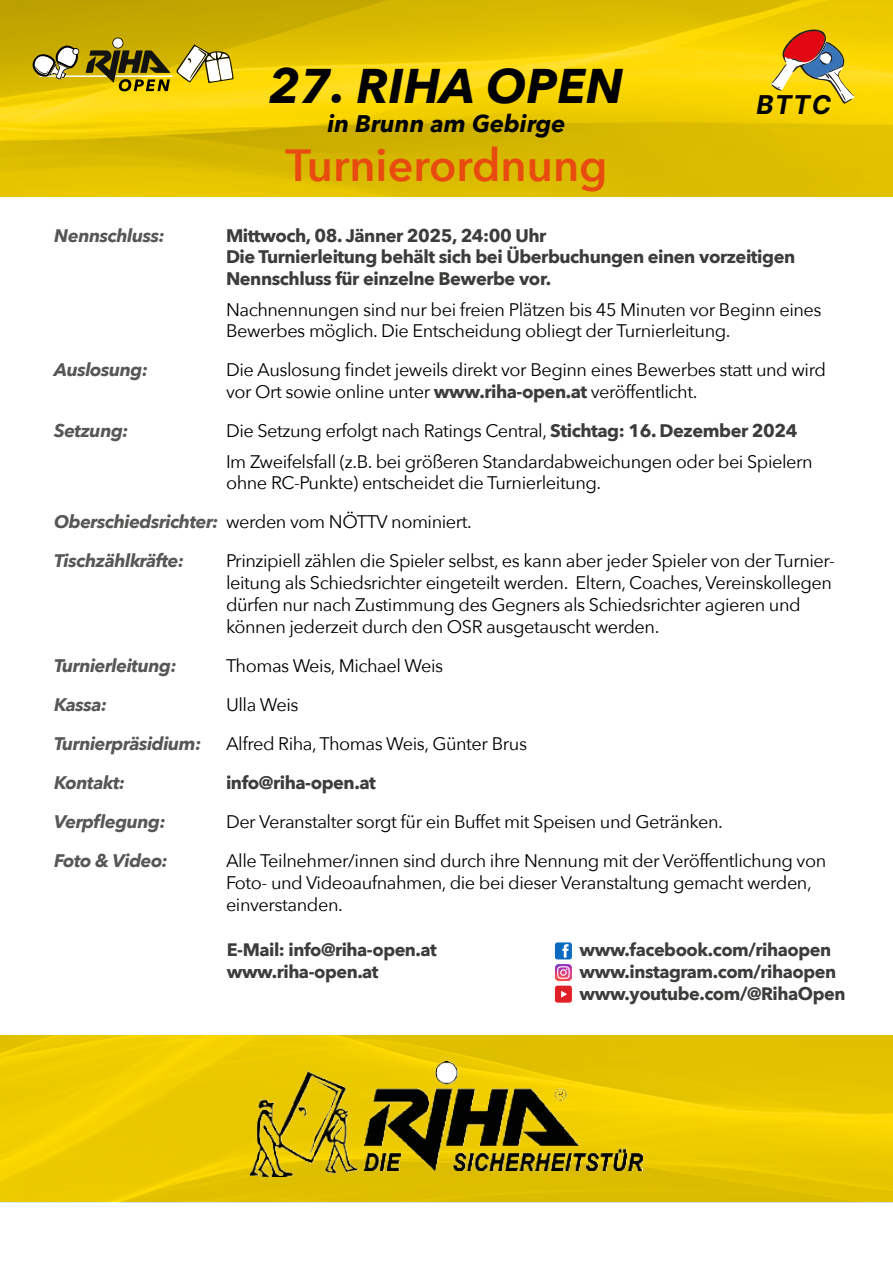
<style>
.page{position:relative;width:893px;height:1263px;background:#fff}
.page>*{position:absolute;margin:0;border:0;box-sizing:border-box;transform-origin:0 0}
.t1{font:italic 700 48.6px "Avenir Next";color:#000}
.t2{font:600 45px "Avenir Next";color:#e84b0f}
.t3{font:25.8px "Inter";color:#000}
.t4{font:italic 700 24px "Avenir Next";color:#000}
.t5{font:18.15px/21.8px "Avenir Next";letter-spacing:-.025em;color:#000}
.t6{font:700 18.15px/21.8px "Avenir Next";letter-spacing:-.025em;color:#3c3c3b}
.t7{font:italic 700 18.15px "Avenir Next";letter-spacing:-.025em;color:#575756}
.t8{font:700 18px/21.6px "Avenir Next";letter-spacing:-.025em;color:#3c3c3b}
.s1{font-weight:700;color:#3c3c3b}
.s2{font-weight:700;font-style:italic;color:#575756}
</style>
<div class="page">
<img style="left:0;top:0;width:893px;height:196px">
<div style="left:112px;top:38px;width:11px;height:11px;background:#29271c;border-radius:50%"></div>
<svg style="left:113px;top:38px;width:10px;height:10px"></svg>
<svg style="left:33px;top:44px;width:201px;height:47px"></svg>
<svg style="left:771px;top:29px;width:83px;height:75px"></svg>
<img style="left:0;top:1035px;width:893px;height:167px">
<img style="left:365px;top:1062px;width:277px;height:109px">
<img style="left:250px;top:1071px;width:106px;height:105px">
<svg style="left:555px;top:942px;width:17px;height:17px"></svg>
<img style="left:555px;top:964px;width:17px;height:17px">
<svg style="left:557px;top:966px;width:13px;height:13px"></svg>
<svg style="left:555px;top:986px;width:17px;height:17px"></svg>
<h1 class="t1" style="left:269px;top:44px;width:357px">27. RIHA OPEN</h1>
<h3 class="t4" style="left:327px;top:102px;width:240px">in Brunn am Gebirge</h3>
<h2 class="t2" style="left:285px;top:126px;width:324px">Turnierordnung</h2>
<h3 class="t3" style="left:756px;top:85px;width:77px">BTTC</h3>
<p class="t7" style="left:54px;top:220px;width:112px">Nennschluss:</p>
<p class="t6" style="left:226px;top:224px;width:571px">Mittwoch, 08. Jänner 2025, 24:00 Uhr<br>Die Turnierleitung behält sich bei Überbuchungen einen vorzeitigen<br>Nennschluss für einzelne Bewerbe vor.</p>
<p class="t5" style="left:226px;top:298px;width:597px">Nachnennungen sind nur bei freien Plätzen bis 45 Minuten vor Beginn eines<br>Bewerbes möglich. Die Entscheidung obliegt der Turnierleitung.</p>
<p class="t7" style="left:54px;top:354px;width:95px">Auslosung:</p>
<p class="t5" style="left:226px;top:358px;width:601px">Die Auslosung findet jeweils direkt vor Beginn eines Bewerbes statt und wird vor Ort sowie online unter <span class="s1">www.riha-open.at</span> veröffentlicht.</p>
<p class="t7" style="left:54px;top:415px;width:76px">Setzung:</p>
<p class="t5" style="left:226px;top:415px;width:588px;line-height:30.5px">Die Setzung erfolgt nach Ratings Central, <span class="s1">Stichtag: 16. Dezember 2024<br></span>Im Zweifelsfall (z.B. bei größeren Standardabweichungen oder bei Spielern</p>
<p class="t5" style="left:54px;top:463px;width:548px;line-height:39px;text-indent:172px">ohne RC-Punkte) entscheidet die Turnierleitung.<br><span class="s2">Oberschiedsrichter:</span> werden vom NÖTTV nominiert.<br><span class="s2">Tischzählkräfte:</span></p>
<p class="t5" style="left:226px;top:549px;width:610px">Prinzipiell zählen die Spieler selbst, es kann aber jeder Spieler von der Turnier&shy;leitung als Schiedsrichter eingeteilt werden. Eltern, Coaches, Vereinskollegen dürfen nur nach Zustimmung des Gegners als Schiedsrichter agieren und können jederzeit durch den OSR ausgetauscht werden.</p>
<p class="t7" style="left:54px;top:650px;width:124px">Turnierleitung:</p>
<p class="t5" style="left:226px;top:654px;width:219px">Thomas Weis, Michael Weis</p>
<p class="t7" style="left:54px;top:689px;width:55px">Kassa:</p>
<p class="t5" style="left:226px;top:693px;width:74px">Ulla Weis</p>
<p class="t7" style="left:54px;top:728px;width:149px">Turnierpräsidium:</p>
<p class="t5" style="left:226px;top:732px;width:303px">Alfred Riha, Thomas Weis, Günter Brus</p>
<p class="t7" style="left:54px;top:767px;width:72px">Kontakt:</p>
<p class="t6" style="left:226px;top:771px;width:151px">info@riha-open.at</p>
<p class="t7" style="left:54px;top:806px;width:113px">Verpflegung:</p>
<p class="t5" style="left:226px;top:810px;width:498px">Der Veranstalter sorgt für ein Buffet mit Speisen und Getränken.</p>
<p class="t7" style="left:54px;top:845px;width:115px">Foto &amp; Video:</p>
<p class="t5" style="left:226px;top:849px;width:602px">Alle Teilnehmer/innen sind durch ihre Nennung mit der Veröffentlichung von<br>Foto- und Videoaufnahmen, die bei dieser Veranstaltung gemacht werden, einverstanden.</p>
<p class="t8" style="left:227px;top:939px;width:212px">E-Mail: info@riha-open.at www.riha-open.at</p>
<p class="t8" style="left:580px;top:939px;width:267px">www.facebook.com/rihaopen www.instagram.com/rihaopen www.youtube.com/@RihaOpen</p>
</div>
